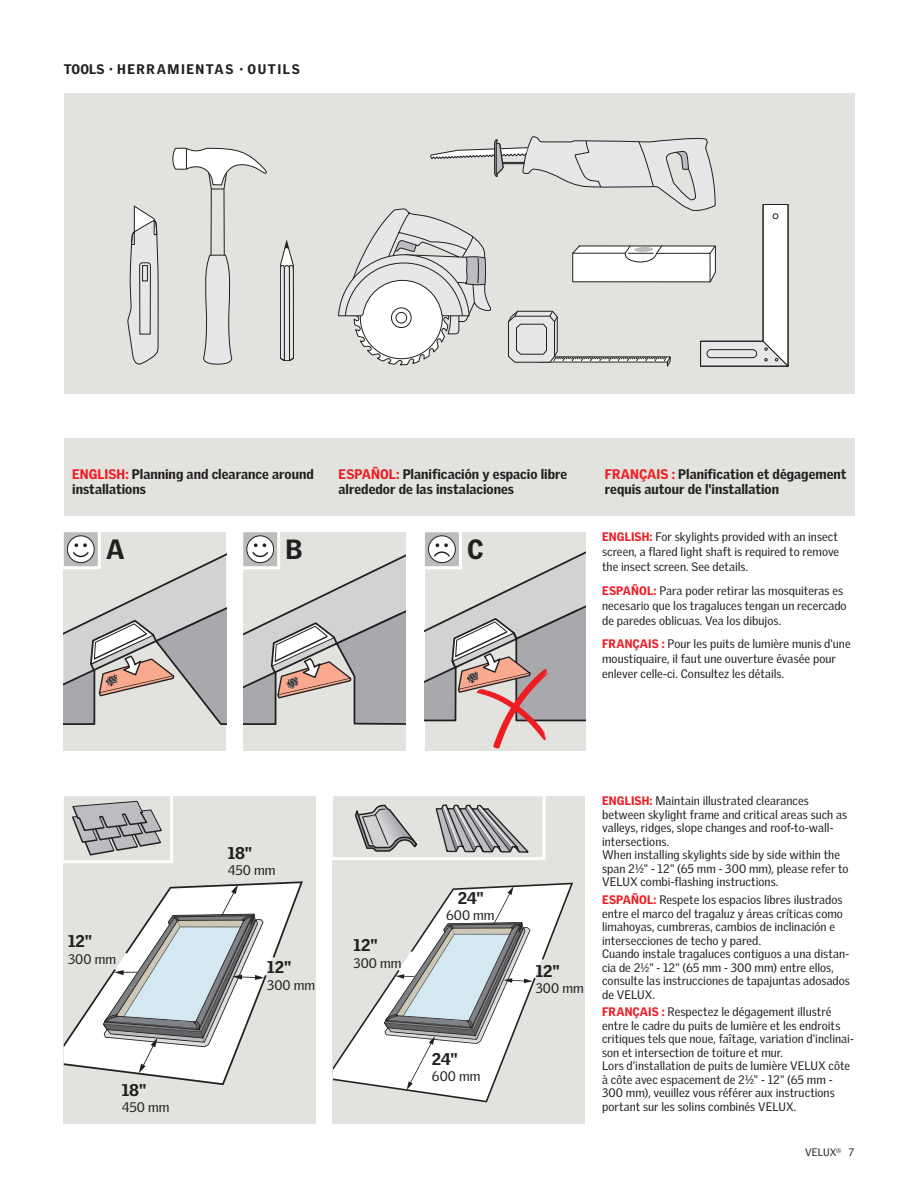
<style>
.page{position:relative;width:918px;height:1188px;background:#fff}
.page>*{position:absolute;margin:0;border:0;box-sizing:border-box;transform-origin:0 0}
.t1{font:900 27px "Velux Gothic";color:#231f20}
.t2{font:900 16.5px "Velux Gothic";color:#231f20}
.t3{font:900 13.5px/15px "Velux Gothic";color:#231f20}
.t4{font:13.5px "Velux Gothic";letter-spacing:.005em;color:#231f20}
.t5{font:900 13.5px "Velux Gothic";letter-spacing:.11em;color:#231f20}
.t6{font:12px/13.5px "Velux Gothic";letter-spacing:.005em;color:#231f20}
.t7{font:10.5px "Velux Gothic";letter-spacing:.005em;color:#231f20}
.s1{font-size:7.5px}
.s2{color:#ee1d23}
.s3{font-weight:900;color:#ee1d23}
</style>
<div class="page">
<div style="left:64px;top:796px;width:252px;height:328px;background:#e2e2de"></div>
<svg style="left:64px;top:881px;width:239px;height:204px"></svg>
<div style="left:333px;top:796px;width:252px;height:328px;background:#e2e2de"></div>
<svg style="left:333px;top:883px;width:240px;height:219px"></svg>
<svg style="left:63px;top:796px;width:110px;height:69px"></svg>
<svg style="left:355px;top:805px;width:62px;height:47px"></svg>
<div style="left:330px;top:793px;width:216px;height:67px;border:3px solid #fff"></div>
<svg style="left:436px;top:805px;width:92px;height:48px"></svg>
<div style="left:64px;top:94px;width:790px;height:300px;background:#e2e2de"></div>
<svg style="left:173px;top:148px;width:94px;height:216px"></svg>
<svg style="left:280px;top:240px;width:14px;height:121px"></svg>
<hr style="left:293px;top:265px;width:1px;height:93px;background:#231f20">
<hr style="left:280px;top:265px;width:1px;height:93px;background:#231f20">
<svg style="left:338px;top:137px;width:451px;height:230px"></svg>
<svg style="left:127px;top:205px;width:32px;height:159px"></svg>
<div style="left:243px;top:532px;width:163px;height:218px;background:#e2e2de"></div>
<div style="left:64px;top:532px;width:162px;height:218px;background:#e2e2de"></div>
<svg style="left:63px;top:532px;width:163px;height:194px"></svg>
<svg style="left:243px;top:532px;width:163px;height:193px"></svg>
<svg style="left:424px;top:532px;width:161px;height:217px;background:#c9c1c0"></svg>
<div style="left:64px;top:439px;width:790px;height:77px;background:#e2e2de"></div>
<p class="t5" style="left:64px;top:62px;width:238px">TOOLS <span class="s1">•</span> HERRAMIENTAS <span class="s1">•</span> OUTILS</p>
<p class="t3" style="left:72px;top:466px;width:243px"><span class="s2">ENGLISH:</span> Planning and clearance around installations</p>
<p class="t3" style="left:339px;top:466px;width:230px"><span class="s2">ESPAÑOL:</span> Planificación y espacio libre alrededor de las instalaciones</p>
<p class="t3" style="left:605px;top:466px;width:243px"><span class="s2">FRANÇAIS :</span> Planification et dégagement requis autour de l'installation</p>
<p class="t6" style="left:602px;top:530px;width:239px;line-height:15px;text-align:justify"><span class="s3">ENGLISH:</span> For skylights provided with an insect screen, a flared light shaft is required to remove the insect screen. See details.</p>
<p class="t6" style="left:602px;top:583px;width:246px;line-height:15px"><span class="s3">ESPAÑOL:</span> Para poder retirar las mosquiteras es necesario que los tragaluces tengan un recercado de paredes oblicuas. Vea los dibujos.</p>
<p class="t6" style="left:602px;top:637px;width:250px;line-height:15px"><span class="s3">FRANÇAIS :</span> Pour les puits de lumière munis d'une moustiquaire, il faut une ouverture évasée pour enlever celle-ci. Consultez les détails.</p>
<h1 class="t1" style="left:106px;top:535px;width:20px">A</h1>
<h1 class="t1" style="left:467px;top:535px;width:18px">C</h1>
<h1 class="t1" style="left:286px;top:535px;width:18px">B</h1>
<h2 class="t2" style="left:68px;top:932px;width:26px">12"</h2>
<p class="t4" style="left:68px;top:951px;width:49px">300 mm</p>
<h2 class="t2" style="left:122px;top:1081px;width:26px">18"</h2>
<p class="t4" style="left:122px;top:1100px;width:49px">450 mm</p>
<h2 class="t2" style="left:228px;top:844px;width:26px">18"</h2>
<p class="t4" style="left:228px;top:863px;width:49px">450 mm</p>
<h2 class="t2" style="left:267px;top:958px;width:26px">12"</h2>
<p class="t4" style="left:267px;top:977px;width:49px">300 mm</p>
<h2 class="t2" style="left:354px;top:936px;width:26px">12"</h2>
<p class="t4" style="left:354px;top:955px;width:49px">300 mm</p>
<h2 class="t2" style="left:458px;top:889px;width:27px">24"</h2>
<p class="t4" style="left:446px;top:908px;width:50px">600 mm</p>
<h2 class="t2" style="left:432px;top:1050px;width:27px">24"</h2>
<p class="t4" style="left:432px;top:1069px;width:50px">600 mm</p>
<h2 class="t2" style="left:536px;top:961px;width:26px">12"</h2>
<p class="t4" style="left:536px;top:981px;width:49px">300 mm</p>
<p class="t6" style="left:602px;top:794px;width:248px"><span class="s3">ENGLISH:</span> Maintain illustrated clearances between skylight frame and critical areas such as valleys, ridges, slope changes and roof-to-wall&shy;intersections.<br>When installing skylights side by side within the span 2½" - 12" (65 mm - 300 mm), please refer to VELUX combi-flashing instructions.</p>
<p class="t6" style="left:602px;top:893px;width:249px"><span class="s3">ESPAÑOL:</span> Respete los espacios libres ilustrados entre el marco del tragaluz y áreas críticas como limahoyas, cumbreras, cambios de inclinación e intersecciones de techo y pared.<br>Cuando instale tragaluces contiguos a una distan&shy;cia de 2½" - 12" (65 mm - 300 mm) entre ellos, consulte las instrucciones de tapajuntas adosados de VELUX.</p>
<p class="t6" style="left:602px;top:1005px;width:253px"><span class="s3">FRANÇAIS :</span> Respectez le dégagement illustré entre le cadre du puits de lumière et les endroits critiques tels que noue, faîtage, variation d'inclinai&shy;son et intersection de toiture et mur.<br>Lors d'installation de puits de lumière VELUX côte à côte avec espacement de 2½" - 12" (65 mm - 300 mm), veuillez vous référer aux instructions portant sur les solins combinés VELUX.</p>
<p class="t7" style="left:805px;top:1146px;width:51px">VELUX<sup>®</sup> 7</p>
</div>
